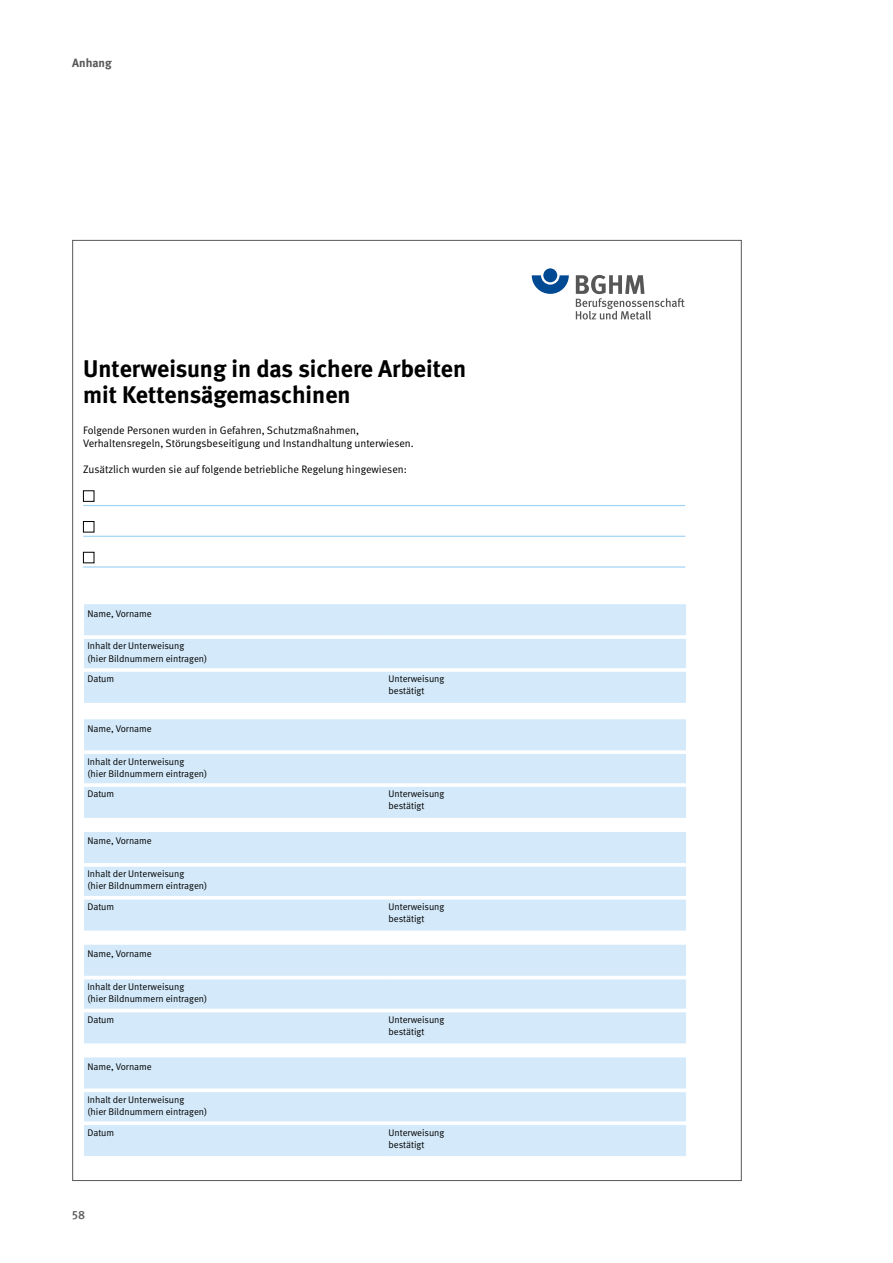
<style>
.page{position:relative;width:893px;height:1263px;background:#fff}
.page>*{position:absolute;margin:0;border:0;box-sizing:border-box;transform-origin:0 0}
.t1{font:700 24.15px/26.5px "DGUV Meta";color:#000}
.t2{font:700 12px "DGUV Meta";color:#58585a}
.t3{font:500 12px "DGUV Meta";color:#58585a}
.t4{font:10.8px/13.2px "DGUV Meta";color:#000}
.t5{font:9.6px/12px "DGUV Meta";color:#000}
</style>
<div class="page">
<svg style="left:576px;top:275px;width:108px;height:45px"></svg>
<svg style="left:532px;top:275px;width:37px;height:19px"></svg>
<div style="left:543px;top:268px;width:14px;height:14px;background:#004993;border-radius:50%"></div>
<div style="left:84px;top:719px;width:602px;height:99px;background:#d4eafa"></div>
<svg style="left:84px;top:750px;width:301px;height:4px"></svg>
<svg style="left:385px;top:750px;width:301px;height:4px"></svg>
<hr style="left:84px;top:783px;width:301px;height:4px;background:#fff">
<hr style="left:385px;top:783px;width:301px;height:4px;background:#fff">
<div style="left:84px;top:832px;width:602px;height:99px;background:#d4eafa"></div>
<hr style="left:84px;top:863px;width:301px;height:4px;background:#fff">
<hr style="left:385px;top:863px;width:301px;height:4px;background:#fff">
<hr style="left:84px;top:896px;width:301px;height:3px;background:#fff">
<hr style="left:385px;top:896px;width:301px;height:3px;background:#fff">
<div style="left:84px;top:945px;width:602px;height:98px;background:#d4eafa"></div>
<hr style="left:84px;top:976px;width:301px;height:3px;background:#fff">
<hr style="left:385px;top:976px;width:301px;height:3px;background:#fff">
<hr style="left:84px;top:1009px;width:301px;height:3px;background:#fff">
<hr style="left:385px;top:1009px;width:301px;height:3px;background:#fff">
<div style="left:84px;top:1057px;width:602px;height:99px;background:#d4eafa"></div>
<svg style="left:84px;top:1088px;width:301px;height:4px"></svg>
<svg style="left:385px;top:1088px;width:301px;height:4px"></svg>
<svg style="left:84px;top:1121px;width:301px;height:4px"></svg>
<svg style="left:385px;top:1121px;width:301px;height:4px"></svg>
<div style="left:84px;top:604px;width:602px;height:99px;background:#d4eafa"></div>
<hr style="left:84px;top:635px;width:301px;height:4px;background:#fff">
<hr style="left:385px;top:635px;width:301px;height:4px;background:#fff">
<hr style="left:84px;top:668px;width:301px;height:4px;background:#fff">
<hr style="left:385px;top:668px;width:301px;height:4px;background:#fff">
<hr style="left:83px;top:505px;width:602px;height:1px;background:#a1d4f4">
<hr style="left:83px;top:536px;width:602px;height:1px;background:#a1d4f4">
<hr style="left:83px;top:566px;width:602px;height:2px;background:#a1d4f4">
<div style="left:83px;top:490px;width:11px;height:12px;border:1px solid #000"></div>
<div style="left:83px;top:521px;width:11px;height:11px;border:1px solid #000"></div>
<div style="left:83px;top:552px;width:11px;height:11px;border:1px solid #000"></div>
<p class="t2" style="left:72px;top:56px;width:41px">Anhang</p>
<p class="t1" style="left:83px;top:356px;width:384px">Unterweisung in das sichere Arbeiten mit Kettensägemaschinen</p>
<p class="t4" style="left:83px;top:423px;width:332px">Folgende Personen wurden in Gefahren, Schutzmaßnahmen,<br>Verhaltensregeln, Störungsbeseitigung und Instandhaltung unterwiesen.</p>
<p class="t4" style="left:83px;top:463px;width:325px">Zusätzlich wurden sie auf folgende betriebliche Regelung hingewiesen:</p>
<p class="t5" style="left:87px;top:607px;width:66px">Name, Vorname</p>
<p class="t5" style="left:87px;top:640px;width:121px">Inhalt der Unterweisung<br>(hier Bildnummern eintragen)</p>
<p class="t5" style="left:87px;top:673px;width:28px">Datum</p>
<p class="t5" style="left:388px;top:673px;width:57px">Unterweisung bestätigt</p>
<p class="t5" style="left:87px;top:722px;width:66px">Name, Vorname</p>
<p class="t5" style="left:87px;top:755px;width:121px">Inhalt der Unterweisung<br>(hier Bildnummern eintragen)</p>
<p class="t5" style="left:87px;top:788px;width:28px">Datum</p>
<p class="t5" style="left:388px;top:788px;width:57px">Unterweisung bestätigt</p>
<p class="t5" style="left:87px;top:835px;width:66px">Name, Vorname</p>
<p class="t5" style="left:87px;top:868px;width:121px">Inhalt der Unterweisung<br>(hier Bildnummern eintragen)</p>
<p class="t5" style="left:87px;top:901px;width:28px">Datum</p>
<p class="t5" style="left:388px;top:901px;width:57px">Unterweisung bestätigt</p>
<p class="t5" style="left:87px;top:948px;width:66px">Name, Vorname</p>
<p class="t5" style="left:87px;top:981px;width:121px">Inhalt der Unterweisung<br>(hier Bildnummern eintragen)</p>
<p class="t5" style="left:87px;top:1014px;width:28px">Datum</p>
<p class="t5" style="left:388px;top:1014px;width:57px">Unterweisung bestätigt</p>
<p class="t5" style="left:87px;top:1061px;width:66px">Name, Vorname</p>
<p class="t5" style="left:87px;top:1094px;width:121px">Inhalt der Unterweisung<br>(hier Bildnummern eintragen)</p>
<p class="t5" style="left:87px;top:1126px;width:28px">Datum</p>
<p class="t5" style="left:388px;top:1126px;width:57px">Unterweisung bestätigt</p>
<p class="t3" style="left:72px;top:1208px;width:14px">58</p>
</div>
